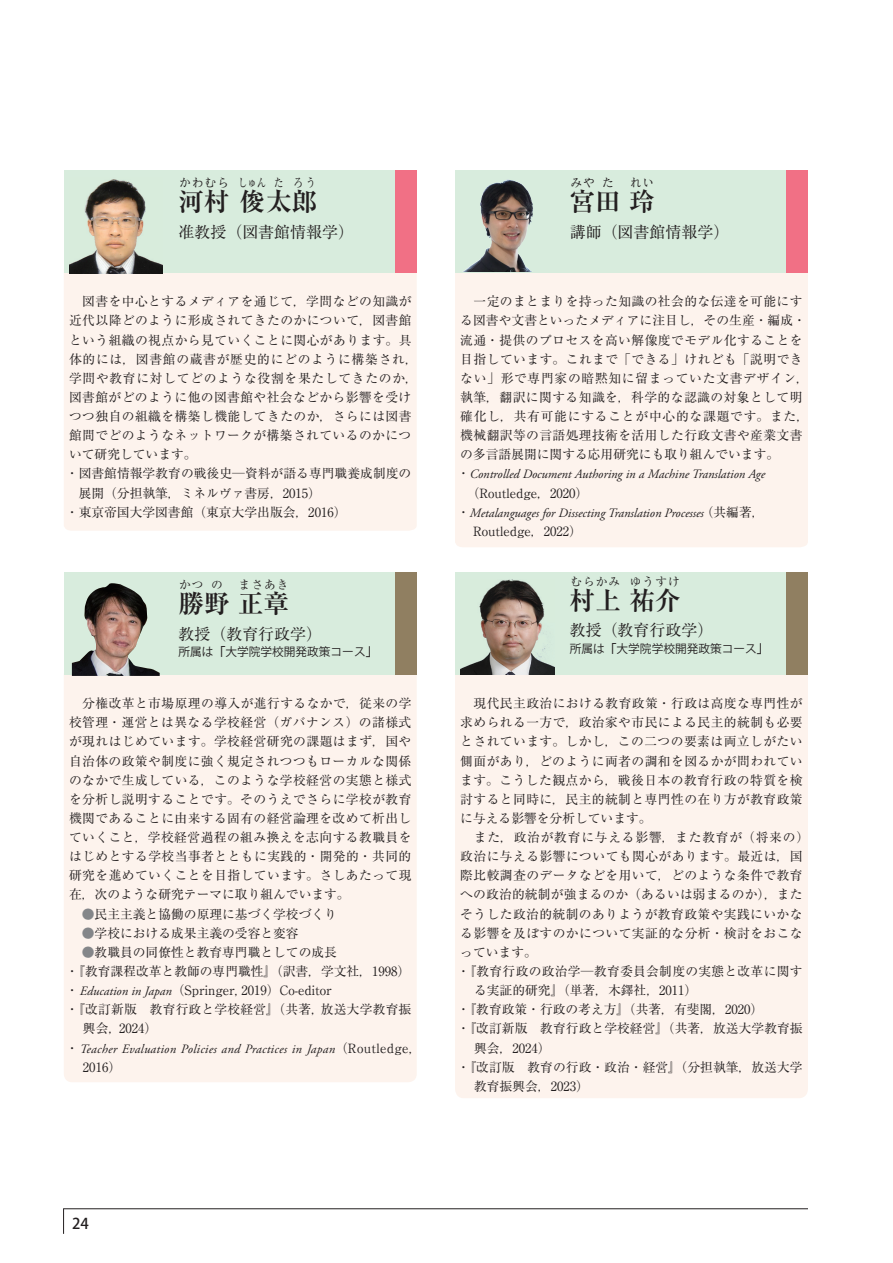
<style>
.page{position:relative;width:893px;height:1263px;background:#fff}
.page>*{position:absolute;margin:0;border:0;box-sizing:border-box;transform-origin:0 0}
.t1{font:700 25.5px "Ryumin Pro";color:#231f20}
.t2{font:15.9px "Ryumin Pro";color:#231f20}
.t3{font:500 14.85px "Koz Go Pro";color:#231f20}
.t4{font:12.75px/19.2px "Ryumin Pro";letter-spacing:.035em;color:#231f20}
.t5{font:12.75px "Ryumin Pro";color:#231f20}
.t6{font:italic 12.75px "Adobe Garamond Pro";color:#231f20}
.t7{font:12.75px "Ryumin Pro";letter-spacing:.005em;color:#231f20}
.t8{font:italic 12.75px "Adobe Garamond Pro";letter-spacing:.02em;color:#231f20}
.t9{font:12.75px "Ryumin Pro";letter-spacing:.015em;color:#231f20}
.t10{font:12.75px "Ryumin Pro";letter-spacing:.06em;color:#231f20}
.t11{font:12.75px "Ryumin Pro";letter-spacing:.055em;color:#231f20}
.t12{font:11.7px "Koz Go Pro";color:#231f20}
.t13{font:11.7px "Ryumin Pro";letter-spacing:.09em;color:#231f20}
.t14{font:11.7px "Ryumin Pro";letter-spacing:.09em;color:#231f20;scale:.8 1}
.s1{font-family:"Koz Go Pr 6 N";font-weight:300}
.s2{font-family:"Shin Go Pro"}
.s3{color:#848689}
.s4{font-family:"Adobe Garamond Pro";font-style:italic}
.s5{font-family:"Ryumin Pro";font-style:normal}
</style>
<div class="page">
<svg style="left:63px;top:1208px;width:1px;height:26px"></svg>
<hr style="left:64px;top:1208px;width:829px;height:1px;background:#231f20">
<div style="left:808px;top:1199px;width:85px;height:32px;background:#fff"></div>
<div style="left:64px;top:273px;width:353px;height:258px;background:#fdf3ed"></div>
<div style="left:64px;top:170px;width:353px;height:103px;background:#d8ecdd"></div>
<img style="left:69px;top:179px;width:94px;height:94px">
<div style="left:395px;top:170px;width:22px;height:103px;background:#f17085"></div>
<div style="left:455px;top:273px;width:353px;height:274px;background:#fdf3ed"></div>
<div style="left:455px;top:170px;width:353px;height:103px;background:#d8ecdd"></div>
<img style="left:463px;top:179px;width:70px;height:93px">
<div style="left:787px;top:170px;width:21px;height:103px;background:#f17085"></div>
<div style="left:64px;top:667px;width:353px;height:415px;background:#fdf3ed;border-radius:8px"></div>
<div style="left:64px;top:572px;width:353px;height:103px;background:#d8ecdd"></div>
<img style="left:72px;top:583px;width:88px;height:93px">
<div style="left:395px;top:572px;width:22px;height:103px;background:#907f61"></div>
<div style="left:455px;top:666px;width:353px;height:432px;background:#fdf3ed;border-radius:9px"></div>
<div style="left:455px;top:572px;width:353px;height:103px;background:#d8ecdd"></div>
<img style="left:460px;top:579px;width:94px;height:96px">
<div style="left:787px;top:572px;width:21px;height:103px;background:#907f61"></div>
<p class="t13" style="left:179px;top:174px;width:51px">かわむら</p>
<p class="t14" style="left:238px;top:174px;width:37px">しゅん</p>
<p class="t14" style="left:274px;top:174px;width:13px">た</p>
<p class="t14" style="left:293px;top:174px;width:29px">ろう</p>
<p class="t2" style="left:179px;top:219px;width:177px">准教授（図書館情報学）</p>
<h1 class="t1" style="left:179px;top:181px;width:140px">河村俊太郎</h1>
<p class="t4" style="left:69px;top:291px;width:344px">　図書を中心とするメディアを通じて，学問などの知識が</p>
<p class="t4" style="left:69px;top:310px;width:344px">近代以降どのように形成されてきたのかについて，図書館</p>
<p class="t4" style="left:69px;top:329px;width:344px">という組織の視点から見ていくことに関心があります。具</p>
<p class="t10" style="left:69px;top:349px;width:350px">体的には，図書館の蔵書が歴史的にどのように構築され，</p>
<p class="t11" style="left:69px;top:368px;width:350px">学問や教育に対してどのような役割を果たしてきたのか，</p>
<p class="t4" style="left:69px;top:387px;width:344px">図書館がどのように他の図書館や社会などから影響を受け</p>
<p class="t4" style="left:69px;top:406px;width:344px">つつ独自の組織を構築し機能してきたのか，さらには図書</p>
<p class="t4" style="left:69px;top:425px;width:344px">館間でどのようなネットワークが構築されているのかにつ</p>
<p class="t5" style="left:69px;top:444px;width:129px">いて研究しています。</p>
<p class="t7" style="left:66px;top:464px;width:347px">・ 図書館情報学教育の戦後史<span class="s1">―</span>資料が語る専門職養成制度の</p>
<p class="t5" style="left:79px;top:483px;width:244px">展開（分担執筆，ミネルヴァ書房，2015）</p>
<p class="t5" style="left:66px;top:502px;width:282px">・東京帝国大学図書館（東京大学出版会，2016）</p>
<p class="t13" style="left:179px;top:576px;width:26px">かつ</p>
<p class="t13" style="left:211px;top:576px;width:13px">の</p>
<p class="t13" style="left:239px;top:576px;width:51px">まさあき</p>
<p class="t2" style="left:179px;top:621px;width:145px">教授（教育行政学）</p>
<p class="t12" style="left:179px;top:644px;width:200px">所属は<span class="s2">「</span>大学院学校開発政策コース<span class="s2">」</span></p>
<p class="t4" style="left:69px;top:693px;width:344px;text-align:justify">　分権改革と市場原理の導入が進行するなかで，従来の学校管理・運営とは異なる学校経営（ガバナンス）の諸様式が現れはじめています。学校経営研究の課題はまず，国や自治体の政策や制度に強く規定されつつもローカルな関係のなかで生成している，このような学校経営の実態と様式を分析し説明することです。そのうえでさらに学校が教育機関であることに由来する固有の経営論理を改めて析出していくこと，学校経営過程の組み換えを志向する教職員をはじめとする学校当事者とともに実践的・開発的・共同的研究を進めていくことを目指しています。さしあたって現在，次のような研究テーマに取り組んでいます。</p>
<p class="t5" style="left:82px;top:904px;width:257px"><span class="s3">●</span>民主主義と協働の原理に基づく学校づくり</p>
<p class="t5" style="left:82px;top:923px;width:218px"><span class="s3">●</span>学校における成果主義の受容と変容</p>
<p class="t5" style="left:82px;top:942px;width:257px"><span class="s3">●</span>教職員の同僚性と教育専門職としての成長</p>
<p class="t5" style="left:66px;top:961px;width:346px">・『教育課程改革と教師の専門職性』（訳書，学文社，1998）</p>
<p class="t5" style="left:66px;top:980px;width:267px">・<span class="s4">Education in Japan</span>（Springer, 2019）Co-editor</p>
<p class="t9" style="left:66px;top:999px;width:347px">・『改訂新版　教育行政と学校経営』（共著，放送大学教育振</p>
<p class="t4" style="left:83px;top:1018px;width:76px">興会，2024）</p>
<p class="t8" style="left:66px;top:1041px;width:347px"><span class="s5">・</span>Teacher Evaluation Policies and Practices in Japan<span class="s5">（Routledge,</span></p>
<p class="t4" style="left:83px;top:1056px;width:40px">2016）</p>
<h1 class="t1" style="left:179px;top:583px;width:112px">勝野正章</h1>
<p class="t13" style="left:570px;top:174px;width:26px">みや</p>
<p class="t13" style="left:602px;top:174px;width:13px">た</p>
<p class="t13" style="left:630px;top:174px;width:26px">れい</p>
<p class="t2" style="left:570px;top:219px;width:161px">講師（図書館情報学）</p>
<h1 class="t1" style="left:570px;top:181px;width:87px">宮田玲</h1>
<p class="t4" style="left:460px;top:291px;width:350px">　一定のまとまりを持った知識の社会的な伝達を可能にする図書や文書といったメディアに注目し，その生産・編成・流通・提供のプロセスを高い解像度でモデル化することを目指しています。これまで「できる」けれども「説明できない」形で専門家の暗黙知に留まっていた文書デザイン，執筆，翻訳に関する知識を，科学的な認識の対象として明確化し，共有可能にすることが中心的な課題です。また，機械翻訳等の言語処理技術を活用した行政文書や産業文書の多言語展開に関する応用研究にも取り組んでいます。</p>
<p class="t6" style="left:457px;top:467px;width:310px"><span class="s5">・</span>Controlled Document Authoring in a Machine Translation Age</p>
<p class="t5" style="left:460px;top:483px;width:130px">　（Routledge，2020）</p>
<p class="t6" style="left:457px;top:505px;width:309px"><span class="s5">・</span>Metalanguages for Dissecting Translation Processes <span class="s5">（共編著，</span></p>
<p class="t5" style="left:460px;top:521px;width:123px">　Routledge，2022）</p>
<p class="t13" style="left:570px;top:572px;width:51px">むらかみ</p>
<p class="t13" style="left:630px;top:572px;width:51px">ゆうすけ</p>
<p class="t2" style="left:570px;top:618px;width:145px">教授（教育行政学）</p>
<p class="t12" style="left:570px;top:641px;width:200px">所属は<span class="s2">「</span>大学院学校開発政策コース<span class="s2">」</span></p>
<h1 class="t1" style="left:570px;top:580px;width:112px">村上祐介</h1>
<p class="t4" style="left:460px;top:693px;width:344px">　現代民主政治における教育政策・行政は高度な専門性が</p>
<p class="t4" style="left:460px;top:712px;width:344px">求められる一方で，政治家や市民による民主的統制も必要</p>
<p class="t4" style="left:460px;top:731px;width:344px">とされています。しかし，この二つの要素は両立しがたい</p>
<p class="t4" style="left:460px;top:750px;width:344px">側面があり，どのように両者の調和を図るかが問われてい</p>
<p class="t4" style="left:460px;top:769px;width:344px">ます。こうした観点から，戦後日本の教育行政の特質を検</p>
<p class="t4" style="left:460px;top:788px;width:344px">討すると同時に，民主的統制と専門性の在り方が教育政策</p>
<p class="t5" style="left:460px;top:808px;width:193px">に与える影響を分析しています。</p>
<p class="t10" style="left:460px;top:827px;width:350px">　また，政治が教育に与える影響，また教育が（将来の）</p>
<p class="t4" style="left:460px;top:846px;width:344px">政治に与える影響についても関心があります。最近は，国</p>
<p class="t4" style="left:460px;top:865px;width:344px">際比較調査のデータなどを用いて，どのような条件で教育</p>
<p class="t9" style="left:460px;top:885px;width:344px">への政治的統制が強まるのか（あるいは弱まるのか），また</p>
<p class="t4" style="left:460px;top:903px;width:344px">そうした政治的統制のありようが教育政策や実践にいかな</p>
<p class="t4" style="left:460px;top:922px;width:344px">る影響を及ぼすのかについて実証的な分析・検討をおこな</p>
<p class="t4" style="left:460px;top:942px;width:78px">っています。</p>
<p class="t4" style="left:457px;top:961px;width:347px">・『教育行政の政治学<span class="s1">―</span>教育委員会制度の実態と改革に関す</p>
<p class="t5" style="left:474px;top:980px;width:225px">る実証的研究』（単著，木鐸社，2011）</p>
<p class="t5" style="left:457px;top:999px;width:308px">・『教育政策・行政の考え方』（共著，有斐閣，2020）</p>
<p class="t7" style="left:457px;top:1018px;width:347px">・『改訂新版　教育行政と学校経営』（共著，放送大学教育振</p>
<p class="t4" style="left:474px;top:1037px;width:78px">興会，2024）</p>
<p class="t7" style="left:457px;top:1057px;width:347px">・『改訂版　教育の行政・政治・経営』（分担執筆，放送大学</p>
<p class="t5" style="left:474px;top:1076px;width:116px">教育振興会，2023）</p>
<p class="t3" style="left:72px;top:1214px;width:18px">24</p>
</div>
